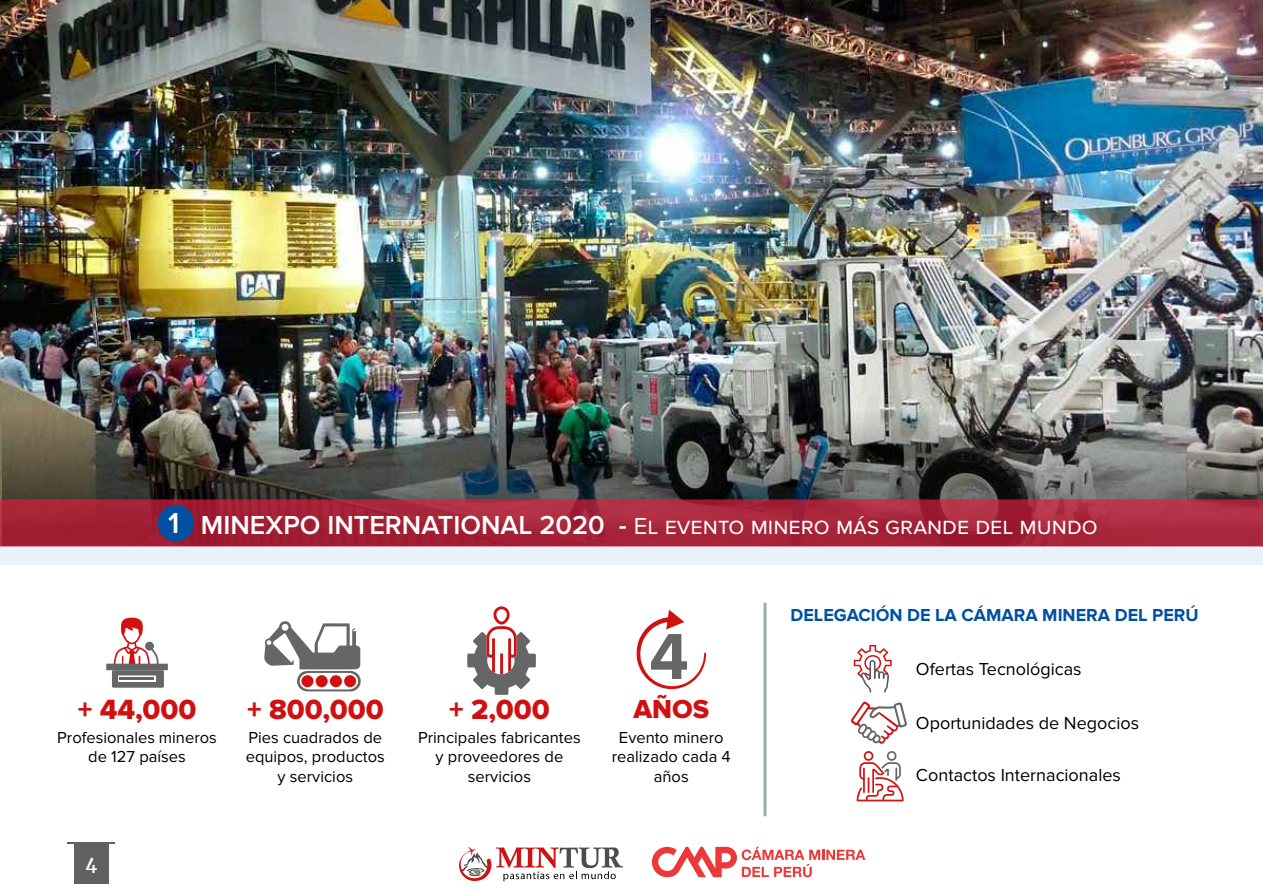
<style>
.page{position:relative;width:1263px;height:893px;background:#fff}
.page>*{position:absolute;margin:0;border:0;box-sizing:border-box;transform-origin:0 0}
.t1{font:28.8px "Proxima Nova Extrabld";color:#d01111}
.t2{font:27px "Proxima Nova Extrabld";color:#d01111}
.t3{font:24px "Proxima Nova";color:#fff}
.t4{font:18px "Proxima Nova";color:#000}
.t5{font:700 18px "Proxima Nova";color:#0050a2}
.t6{font:700 18px "Merriweather";color:#fff}
.t7{font:16.5px/19.8px "Proxima Nova";color:#000;text-align:center}
.s1{font-weight:600;font-size:29.85px}
.s2{font-weight:600;font-size:27px}
</style>
<div class="page">
<div style="left:74px;top:842px;width:34px;height:42px;background:#616161"></div>
<hr style="left:68px;top:842px;width:47px;height:1px;background:#616161">
<svg style="left:652px;top:847px;width:213px;height:30px"></svg>
<svg style="left:459px;top:847px;width:164px;height:34px"></svg>
<img style="left:0;top:1px;width:1262px;height:498px">
<img style="left:2px;top:404px;width:1261px;height:95px">
<div style="left:0;top:546px;width:1262px;height:19px;background:#e9f1f9"></div>
<div style="left:106px;top:664px;width:62px;height:6px;background:#666"></div>
<svg style="left:112px;top:618px;width:52px;height:70px"></svg>
<hr style="left:119px;top:677px;width:35px;height:2px;background:#666">
<hr style="left:763px;top:603px;width:3px;height:213px;background:#9cacb2">
<svg style="left:857px;top:751px;width:47px;height:50px"></svg>
<svg style="left:851px;top:701px;width:56px;height:43px"></svg>
<svg style="left:854px;top:645px;width:38px;height:48px"></svg>
<svg style="left:0;top:499px;width:1261px;height:48px;background:#a7273b"></svg>
<svg style="left:1261px;top:499px;width:2px;height:66px"></svg>
<div style="left:158px;top:505px;width:36px;height:36px;background:#0050a2;border-radius:50%"></div>
<svg style="left:264px;top:621px;width:97px;height:70px"></svg>
<div style="left:316px;top:675px;width:12px;height:12px;background:#d01111;border-radius:50%"></div>
<div style="left:301px;top:675px;width:12px;height:12px;background:#d01111;border-radius:50%"></div>
<div style="left:330px;top:675px;width:12px;height:12px;background:#d01111;border-radius:50%"></div>
<div style="left:344px;top:675px;width:12px;height:12px;background:#d01111;border-radius:50%"></div>
<svg style="left:467px;top:606px;width:69px;height:89px"></svg>
<svg style="left:636px;top:610px;width:70px;height:80px"></svg>
<h3 class="t3" style="left:168px;top:512px;width:931px"><span class="s1">1</span> <span class="s2">MINEXPO INTERNATIONAL 2020 -</span> El evento minero más grande del mundo</h3>
<p class="t5" style="left:790px;top:605px;width:410px">DELEGACIÓN DE LA CÁMARA MINERA DEL PERÚ</p>
<h1 class="t1" style="left:78px;top:693px;width:120px">+ 44,000</h1>
<h1 class="t1" style="left:247px;top:693px;width:138px">+ 800,000</h1>
<h1 class="t1" style="left:449px;top:693px;width:102px">+ 2,000</h1>
<h2 class="t2" style="left:633px;top:694px;width:77px">AÑOS</h2>
<p class="t7" style="left:57px;top:727px;width:161px">Profesionales mineros de 127 países</p>
<p class="t7" style="left:418px;top:727px;width:164px">Principales fabricantes y proveedores de servicios</p>
<p class="t7" style="left:612px;top:727px;width:121px">Evento minero realizado cada 4 años</p>
<p class="t7" style="left:246px;top:727px;width:141px">Pies cuadrados de equipos, productos y servicios</p>
<p class="t6" style="left:85px;top:850px;width:13px">4</p>
<p class="t4" style="left:916px;top:658px;width:167px">Ofertas Tecnológicas</p>
<p class="t4" style="left:916px;top:713px;width:225px">Oportunidades de Negocios</p>
<p class="t4" style="left:916px;top:764px;width:206px">Contactos Internacionales</p>
</div>
